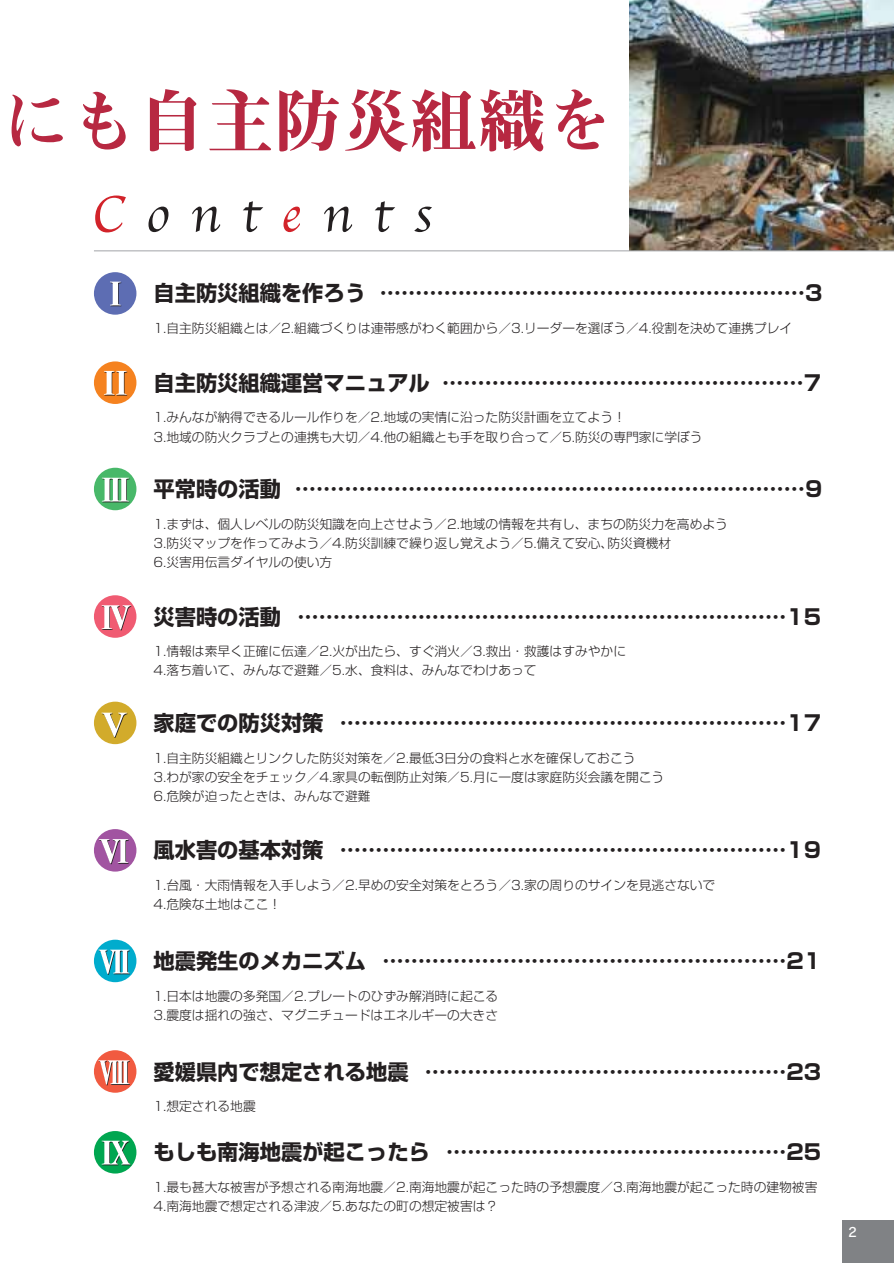
<style>
.page{position:relative;width:894px;height:1263px;background:#fff}
.page>*{position:absolute;margin:0;border:0;box-sizing:border-box;transform-origin:0 0}
.t1{font:67.95px "Midashi Min Pro MA31";color:#b72841}
.t2{font:700 21.3px "Shin Go Pro";color:#231f20}
.t3{font:300 12.75px/19.2px "Shin Go Pro";color:#231f20}
.t4{font:12.75px "Rodin Pro DB";color:#fff}
</style>
<div class="page">
<div style="left:842px;top:1220px;width:52px;height:43px;background:#808285"></div>
<img style="left:630px;top:0;width:264px;height:250px">
<hr style="left:94px;top:250px;width:800px;height:1px;background:#a7a9ac">
<div style="left:94px;top:272px;width:42px;height:43px;background:#5d6db3;border-radius:50%"></div>
<svg style="left:110px;top:282px;width:11px;height:24px"></svg>
<div style="left:94px;top:361px;width:42px;height:43px;background:#f5821f;border-radius:50%"></div>
<svg style="left:104px;top:371px;width:23px;height:25px"></svg>
<div style="left:94px;top:468px;width:42px;height:42px;background:#48b869;border-radius:50%"></div>
<svg style="left:102px;top:478px;width:28px;height:24px"></svg>
<div style="left:94px;top:595px;width:42px;height:43px;background:#f05b72;border-radius:50%"></div>
<svg style="left:102px;top:605px;width:29px;height:25px"></svg>
<div style="left:94px;top:702px;width:42px;height:42px;background:#d2ab2b;border-radius:50%"></div>
<svg style="left:102px;top:713px;width:26px;height:25px"></svg>
<div style="left:94px;top:829px;width:42px;height:43px;background:#a154a1;border-radius:50%"></div>
<svg style="left:99px;top:839px;width:30px;height:25px"></svg>
<div style="left:94px;top:940px;width:42px;height:42px;background:#00accd;border-radius:50%"></div>
<svg style="left:99px;top:950px;width:31px;height:25px"></svg>
<div style="left:94px;top:1050px;width:42px;height:43px;background:#f15a40;border-radius:50%"></div>
<svg style="left:98px;top:1060px;width:32px;height:26px"></svg>
<div style="left:94px;top:1131px;width:42px;height:43px;background:#00a650;border-radius:50%"></div>
<svg style="left:102px;top:1141px;width:29px;height:24px"></svg>
<svg style="left:95px;top:196px;width:31px;height:36px"></svg>
<svg style="left:149px;top:207px;width:19px;height:25px"></svg>
<svg style="left:192px;top:207px;width:28px;height:25px"></svg>
<svg style="left:243px;top:201px;width:20px;height:31px"></svg>
<svg style="left:283px;top:207px;width:17px;height:25px"></svg>
<svg style="left:324px;top:207px;width:28px;height:25px"></svg>
<svg style="left:375px;top:201px;width:20px;height:31px"></svg>
<svg style="left:414px;top:207px;width:18px;height:25px"></svg>
<h1 class="t1" style="left:2px;top:95px;width:614px">にも自主防災組織を</h1>
<h2 class="t2" style="left:153px;top:285px;width:670px">自主防災組織を作ろう ……………………………………………………3</h2>
<p class="t3" style="left:153px;top:320px;width:640px">1.自主防災組織とは／2.組織づくりは連帯感がわく範囲から／3.リーダーを選ぼう／4.役割を決めて連携プレイ</p>
<h2 class="t2" style="left:153px;top:375px;width:669px">自主防災組織運営マニュアル ……………………………………………7</h2>
<p class="t3" style="left:153px;top:410px;width:551px">1.みんなが納得できるルール作りを／2.地域の実情に沿った防災計画を立てよう！<br>3.地域の防火クラブとの連携も大切／4.他の組織とも手を取り合って／5.防災の専門家に学ぼう</p>
<h2 class="t2" style="left:153px;top:481px;width:670px">平常時の活動 ………………………………………………………………9</h2>
<p class="t3" style="left:153px;top:516px;width:576px">1.まずは、個人レベルの防災知識を向上させよう／2.地域の情報を共有し、まちの防災力を高めよう<br>3.防災マップを作ってみよう／4.防災訓練で繰り返し覚えよう／5.備えて安心、防災資機材<br>6.災害用伝言ダイヤルの使い方</p>
<h2 class="t2" style="left:153px;top:609px;width:669px">災害時の活動 ……………………………………………………………15</h2>
<p class="t3" style="left:153px;top:644px;width:474px">1.情報は素早く正確に伝達／2.火が出たら、すぐ消火／3.救出・救護はすみやかに<br>4.落ち着いて、みんなで避難／5.水、食料は、みんなでわけあって</p>
<h2 class="t2" style="left:153px;top:715px;width:669px">家庭での防災対策 ………………………………………………………17</h2>
<p class="t3" style="left:153px;top:750px;width:512px">1.自主防災組織とリンクした防災対策を／2.最低3日分の食料と水を確保しておこう<br>3.わが家の安全をチェック／4.家具の転倒防止対策／5.月に一度は家庭防災会議を開こう<br>6.危険が迫ったときは、みんなで避難</p>
<h2 class="t2" style="left:153px;top:842px;width:669px">風水害の基本対策 ………………………………………………………19</h2>
<p class="t3" style="left:153px;top:877px;width:563px">1.台風・大雨情報を入手しよう／2.早めの安全対策をとろう／3.家の周りのサインを見逃さないで<br>4.危険な土地はここ！</p>
<h2 class="t2" style="left:153px;top:953px;width:669px">地震発生のメカニズム …………………………………………………21</h2>
<p class="t3" style="left:153px;top:988px;width:346px">1.日本は地震の多発国／2.プレートのひずみ解消時に起こる<br>3.震度は揺れの強さ、マグニチュードはエネルギーの大きさ</p>
<h2 class="t2" style="left:153px;top:1064px;width:669px">愛媛県内で想定される地震 ……………………………………………23</h2>
<p class="t3" style="left:153px;top:1099px;width:104px">1.想定される地震</p>
<h2 class="t2" style="left:153px;top:1144px;width:669px">もしも南海地震が起こったら …………………………………………25</h2>
<p class="t3" style="left:153px;top:1179px;width:665px">1.最も甚大な被害が予想される南海地震／2.南海地震が起こった時の予想震度／3.南海地震が起こった時の建物被害<br>4.南海地震で想定される津波／5.あなたの町の想定被害は？</p>
<p class="t4" style="left:848px;top:1228px;width:10px">2</p>
</div>
